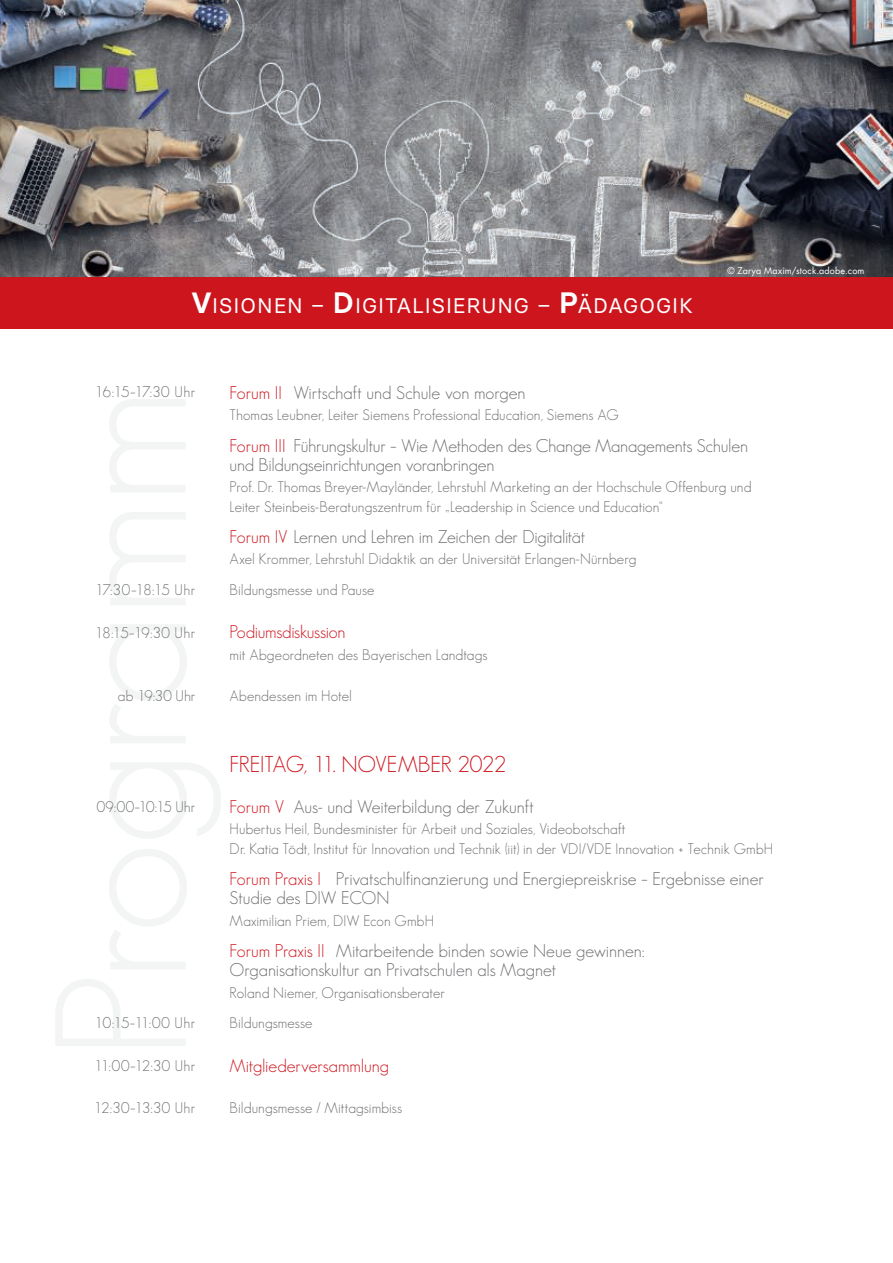
<style>
.page{position:relative;width:893px;height:1263px;background:#fff}
.page>*{position:absolute;margin:0;border:0;box-sizing:border-box;transform-origin:0 0}
.t1{font:300 22.5px "Geosans";letter-spacing:-.015em;color:#cd151d}
.t2{font:21px "Basier Circle";letter-spacing:.045em;color:#fff}
.t3{font:300 18px/19.5px "Geosans";letter-spacing:-.01em;color:#6d6e71}
.t4{font:300 18px "Geosans";letter-spacing:-.01em;color:#cd151d}
.t5{font:300 15px/19.5px "Geosans";letter-spacing:.005em;color:#6d6e71}
.t6{font:300 15px "Geosans";letter-spacing:.035em;color:#6d6e71}
.t7{font:9px "Futura";letter-spacing:.02em;color:#fff}
.s1{font-weight:600;font-size:29.25px}
.s2{font-weight:600;font-size:29.55px}
.s3{color:#cd151d}
</style>
<div class="page">
<img style="left:0;top:0;width:893px;height:277px">
<div style="left:0;top:277px;width:893px;height:52px;background:#cd151d"></div>
<h2 class="t2" style="left:192px;top:294px;width:502px"><span class="s1">V</span>ISIONEN – <span class="s2">D</span>IGITALISIERUNG – <span class="s2">P</span>ÄDAGOGIK</h2>
<p class="t7" style="left:727px;top:267px;width:139px">© Zarya Maxim/stock.adobe.com</p>
<p class="t5" style="left:95px;top:383px;width:102px">16:15–17:30 Uhr</p>
<p class="t3" style="left:230px;top:384px;width:298px"><span class="s3">Forum II</span> Wirtschaft und Schule von morgen</p>
<p class="t5" style="left:230px;top:406px;width:391px">Thomas Leubner, Leiter Siemens Professional Education, Siemens AG</p>
<p class="t3" style="left:230px;top:437px;width:520px"><span class="s3">Forum III</span> Führungskultur – Wie Methoden des Change Managements Schulen und Bildungseinrichtungen voranbringen</p>
<p class="t5" style="left:230px;top:478px;width:523px">Prof. Dr. Thomas Breyer-Mayländer, Lehrstuhl Marketing an der Hochschule Offenburg und<br>Leiter Steinbeis-Beratungszentrum für „Leadership in Science und Education“</p>
<p class="t3" style="left:230px;top:528px;width:357px"><span class="s3">Forum IV</span> Lernen und Lehren im Zeichen der Digitalität</p>
<p class="t5" style="left:230px;top:550px;width:408px">Axel Krommer, Lehrstuhl Didaktik an der Universität Erlangen-Nürnberg</p>
<p class="t5" style="left:95px;top:581px;width:102px">17:30–18:15 Uhr</p>
<p class="t5" style="left:230px;top:581px;width:146px">Bildungsmesse und Pause</p>
<p class="t5" style="left:95px;top:623px;width:102px">18:15–19:30 Uhr</p>
<p class="t4" style="left:230px;top:625px;width:118px">Podiumsdiskussion</p>
<p class="t5" style="left:230px;top:646px;width:259px">mit Abgeordneten des Bayerischen Landtags</p>
<p class="t5" style="left:118px;top:687px;width:79px">ab 19:30 Uhr</p>
<p class="t5" style="left:230px;top:687px;width:124px">Abendessen im Hotel</p>
<h1 class="t1" style="left:230px;top:755px;width:278px">FREITAG, 11. NOVEMBER 2022</h1>
<p class="t5" style="left:97px;top:798px;width:100px">09:00–10:15 Uhr</p>
<p class="t3" style="left:230px;top:798px;width:306px"><span class="s3">Forum V</span> Aus- und Weiterbildung der Zukunft</p>
<p class="t5" style="left:230px;top:820px;width:545px">Hubertus Heil, Bundesminister für Arbeit und Soziales, Videobotschaft<br>Dr. Katia Tödt, Institut für Innovation und Technik (iit) in der VDI/VDE Innovation + Technik GmbH</p>
<p class="t3" style="left:230px;top:870px;width:536px"><span class="s3">Forum Praxis I</span> Privatschulfinanzierung und Energiepreiskrise – Ergebnisse einer<br>Studie des DIW ECON</p>
<p class="t5" style="left:230px;top:912px;width:206px">Maximilian Priem, DIW Econ GmbH</p>
<p class="t3" style="left:230px;top:942px;width:417px"><span class="s3">Forum Praxis II</span> Mitarbeitende binden sowie Neue gewinnen:<br>Organisationskultur an Privatschulen als Magnet</p>
<p class="t5" style="left:230px;top:984px;width:217px">Roland Niemer, Organisationsberater</p>
<p class="t5" style="left:95px;top:1014px;width:103px">10:15–11:00 Uhr</p>
<p class="t5" style="left:230px;top:1014px;width:85px">Bildungsmesse</p>
<p class="t6" style="left:94px;top:1059px;width:103px">11:00–12:30 Uhr</p>
<p class="t4" style="left:230px;top:1058px;width:161px">Mitgliederversammlung</p>
<p class="t6" style="left:94px;top:1102px;width:103px">12:30–13:30 Uhr</p>
<p class="t5" style="left:230px;top:1099px;width:174px">Bildungsmesse / Mittagsimbiss</p>
</div>
